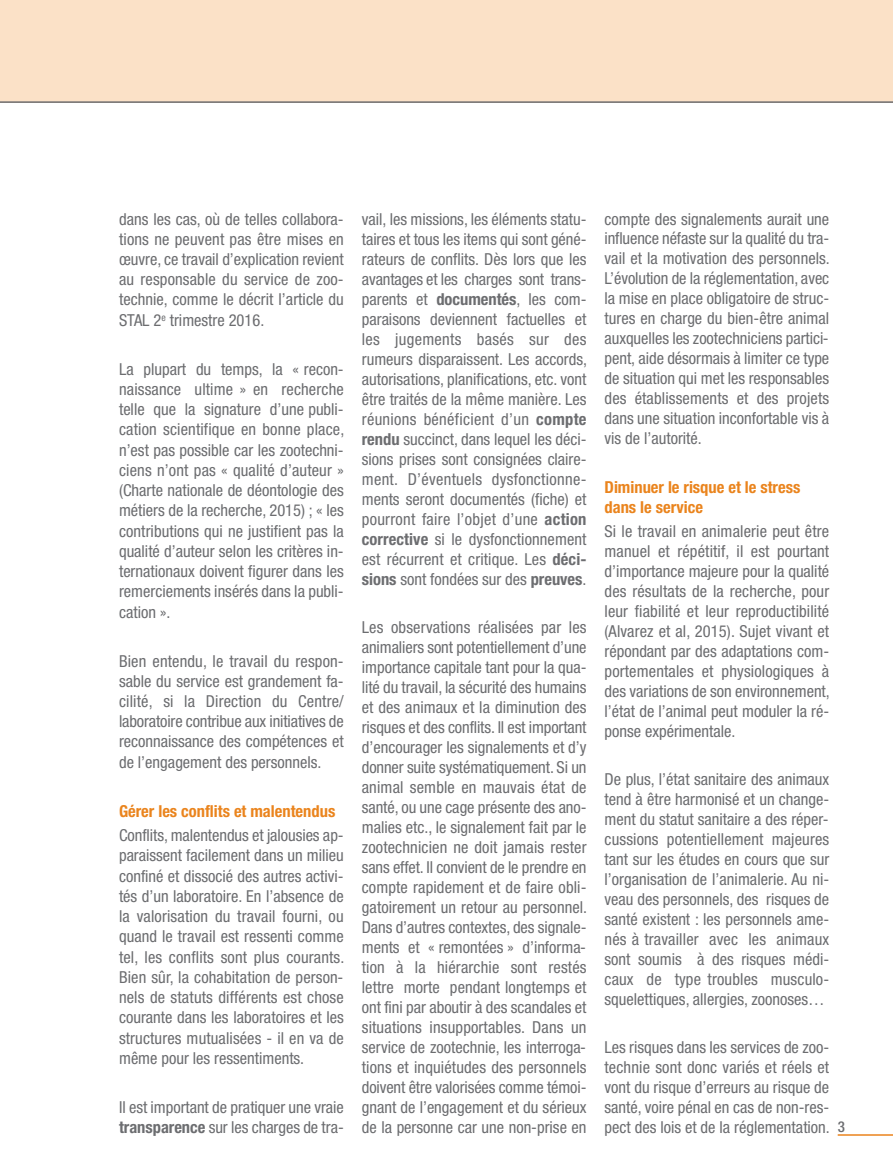
<style>
.page{position:relative;width:893px;height:1170px;background:#fff}
.page>*{position:absolute;margin:0;border:0;box-sizing:border-box;transform-origin:0 0}
.t1{font:condensed 16.5px/20px "Helvetica Neue";color:#6c6d70;text-align:justify}
.t2{font:700 condensed 16.5px/20px "Helvetica Neue";color:#ea841d}
.t3{font:500 condensed 15px "Helvetica Neue";color:#6c6d70}
.s1{font-weight:700}
</style>
<div class="page">
<div style="left:0;top:0;width:893px;height:102px;background:#fbe1c7"></div>
<hr style="left:0;top:101px;width:893px;height:2px;background:#6c6d70">
<hr style="left:838px;top:1134px;width:55px;height:1px;background:#ea841d">
<p class="t1" style="left:119px;top:210px;width:226px">dans les cas, où de telles collabora&shy;tions ne peuvent pas être mises en œuvre, ce travail d’explication revient au responsable du service de zoo&shy;technie, comme le décrit l’article du STAL 2<sup>e</sup> trimestre 2016.</p>
<p class="t1" style="left:119px;top:360px;width:227px">La plupart du temps, la « recon&shy;naissance ultime » en recherche telle que la signature d’une publi&shy;cation scientifique en bonne place, n’est pas possible car les zootechni&shy;ciens n’ont pas « qualité d’auteur » (Charte nationale de déontologie des métiers de la recherche, 2015) ; « les contributions qui ne justifient pas la qualité d’auteur selon les critères in&shy;ternationaux doivent figurer dans les remerciements insérés dans la publi&shy;cation ».</p>
<p class="t1" style="left:119px;top:652px;width:226px">Bien entendu, le travail du respon&shy;sable du service est grandement fa&shy;cilité, si la Direction du Centre/ laboratoire contribue aux initiatives de reconnaissance des compétences et de l’engagement des personnels.</p>
<p class="t2" style="left:119px;top:802px;width:218px">Gérer les conflits et malentendus</p>
<p class="t1" style="left:119px;top:826px;width:227px">Conflits, malentendus et jalousies ap&shy;paraissent facilement dans un milieu confiné et dissocié des autres activi&shy;tés d’un laboratoire. En l’absence de la valorisation du travail fourni, ou quand le travail est ressenti comme tel, les conflits sont plus courants.<br>Bien sûr, la cohabitation de person&shy;nels de statuts différents est chose courante dans les laboratoires et les structures mutualisées - il en va de même pour les ressentiments.</p>
<p class="t1" style="left:119px;top:1098px;width:226px">Il est important de pratiquer une vraie <span class="s1">transparence</span> sur les charges de tra-</p>
<p class="t1" style="left:362px;top:210px;width:227px">vail, les missions, les éléments statu&shy;taires et tous les items qui sont géné&shy;rateurs de conflits. Dès lors que les avantages et les charges sont trans&shy;parents et <span class="s1">documentés</span>, les com&shy;paraisons deviennent factuelles et les jugements basés sur des rumeurs disparaissent. Les accords, autorisations, planifications, etc. vont être traités de la même manière. Les réunions bénéficient d’un <span class="s1">compte rendu</span> succinct, dans lequel les déci&shy;sions prises sont consignées claire&shy;ment. D’éventuels dysfonctionne&shy;ments seront documentés (fiche) et pourront faire l’objet d’une <span class="s1">action corrective</span> si le dysfonctionnement est récurrent et critique. Les <span class="s1">déci&shy;sions</span> sont fondées sur des <span class="s1">preuves</span>.</p>
<p class="t1" style="left:362px;top:618px;width:227px">Les observations réalisées par les animaliers sont potentiellement d’une importance capitale tant pour la qua&shy;lité du travail, la sécurité des humains et des animaux et la diminution des risques et des conflits. Il est important d’encourager les signalements et d’y donner suite systématiquement. Si un animal semble en mauvais état de santé, ou une cage présente des ano&shy;malies etc., le signalement fait par le zootechnicien ne doit jamais rester sans effet. Il convient de le prendre en compte rapidement et de faire obli&shy;gatoirement un retour au personnel.<br>Dans d’autres contextes, des signale&shy;ments et « remontées » d’informa&shy;tion à la hiérarchie sont restés lettre morte pendant longtemps et ont fini par aboutir à des scandales et situations insupportables. Dans un service de zootechnie, les interroga&shy;tions et inquiétudes des personnels doivent être valorisées comme témoi&shy;gnant de l’engagement et du sérieux de la personne car une non-prise en</p>
<p class="t1" style="left:604px;top:210px;width:227px">compte des signalements aurait une influence néfaste sur la qualité du tra&shy;vail et la motivation des personnels.<br>L’évolution de la réglementation, avec la mise en place obligatoire de struc&shy;tures en charge du bien-être animal auxquelles les zootechniciens partici&shy;pent, aide désormais à limiter ce type de situation qui met les responsables des établissements et des projets dans une situation inconfortable vis à vis de l’autorité.</p>
<p class="t2" style="left:604px;top:478px;width:197px">Diminuer le risque et le stress dans le service</p>
<p class="t1" style="left:604px;top:522px;width:227px">Si le travail en animalerie peut être manuel et répétitif, il est pourtant d’importance majeure pour la qualité des résultats de la recherche, pour leur fiabilité et leur reproductibilité (Alvarez et al, 2015). Sujet vivant et répondant par des adaptations com&shy;portementales et physiologiques à des variations de son environnement, l’état de l’animal peut moduler la ré&shy;ponse expérimentale.</p>
<p class="t1" style="left:604px;top:770px;width:226px">De plus, l’état sanitaire des animaux tend à être harmonisé et un change&shy;ment du statut sanitaire a des réper&shy;cussions potentiellement majeures tant sur les études en cours que sur l’organisation de l’animalerie. Au ni&shy;veau des personnels, des risques de santé existent : les personnels ame&shy;nés à travailler avec les animaux sont soumis à des risques médi&shy;caux de type troubles musculo&shy;squelettiques, allergies, zoonoses…</p>
<p class="t1" style="left:604px;top:1038px;width:227px">Les risques dans les services de zoo&shy;technie sont donc variés et réels et vont du risque d’erreurs au risque de santé, voire pénal en cas de non-res&shy;pect des lois et de la réglementation.</p>
<p class="t3" style="left:838px;top:1120px;width:9px">3</p>
</div>
